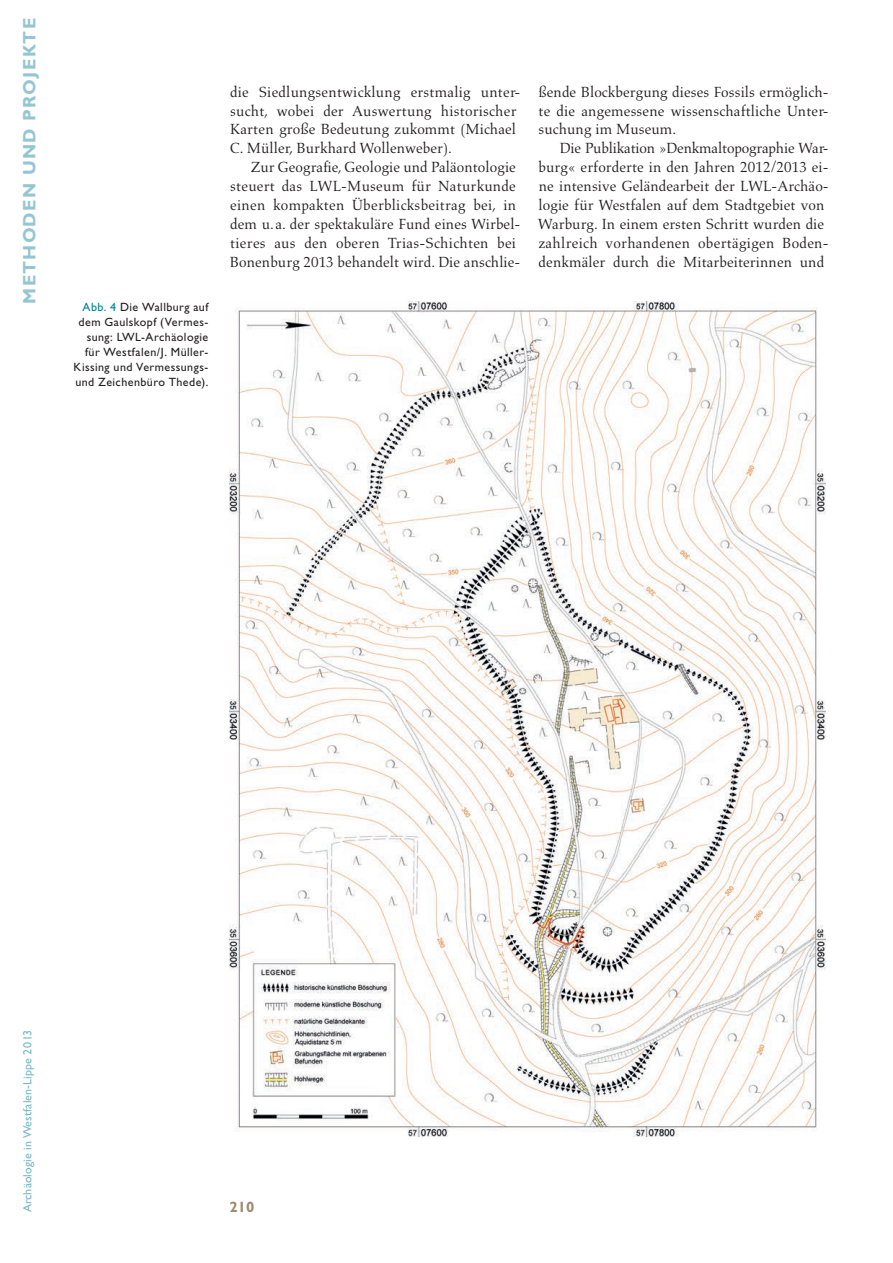
<style>
.page{position:relative;width:893px;height:1263px;background:#fff}
.page>*{position:absolute;margin:0;border:0;box-sizing:border-box;transform-origin:0 0}
.t1{font:18px "Gill Sans Std Bold 9";letter-spacing:.07em;color:#94c6d2}
.t2{font:15px/18.9px "Aldus LT Std";letter-spacing:.005em;color:#231f20}
.t3{font:700 15px "Gill Sans Std";color:#9c8c6f}
.t4{font:12px/15px "Gill Sans Std";letter-spacing:.035em;color:#231f20;text-align:right}
.t5{font:12px "Gill Sans Std 10";letter-spacing:.01em;color:#79b9c7}
.s1{color:#00849a}
</style>
<div class="page">
<img style="left:230px;top:302px;width:596px;height:834px">
<p class="t1" style="left:19px;top:304px;width:287px;rotate:-90deg">METHODEN UND PROJEKTE</p>
<p class="t4" style="left:74px;top:299px;width:136px"><span class="s1">Abb. 4</span> Die Wallburg auf dem Gaulskopf (Vermes&shy;sung: LWL-Archäologie für Westfalen/J. Müller-<br>Kissing und Vermessungs&shy;und Zeichenbüro Thede).</p>
<p class="t2" style="left:230px;top:82px;width:292px">die Siedlungsentwicklung erstmalig unter&shy;sucht, wobei der Auswertung historischer Karten große Bedeutung zukommt (Michael C. Müller, Burkhard Wollenweber).</p>
<p class="t2" style="left:230px;top:158px;width:292px;text-indent:21px">Zur Geografie, Geologie und Paläontologie steuert das LWL-Museum für Naturkunde einen kompakten Überblicksbeitrag bei, in dem u.a. der spektakuläre Fund eines Wirbel&shy;tieres aus den oberen Trias-Schichten bei Bonenburg 2013 behandelt wird. Die anschlie-</p>
<p class="t2" style="left:538px;top:82px;width:292px;text-align:justify">ßende Blockbergung dieses Fossils ermöglich&shy;te die angemessene wissenschaftliche Unter&shy;suchung im Museum.</p>
<p class="t2" style="left:538px;top:139px;width:293px;text-indent:22px">Die Publikation »Denkmaltopographie War&shy;burg« erforderte in den Jahren 2012/2013 ei&shy;ne intensive Geländearbeit der LWL-Archäo&shy;logie für Westfalen auf dem Stadtgebiet von Warburg. In einem ersten Schritt wurden die zahlreich vorhandenen obertägigen Boden&shy;denkmäler durch die Mitarbeiterinnen und</p>
<p class="t5" style="left:21px;top:1212px;width:184px;rotate:-90deg">Archäologie in Westfalen-Lippe 2013</p>
<p class="t3" style="left:230px;top:1198px;width:26px">210</p>
</div>
